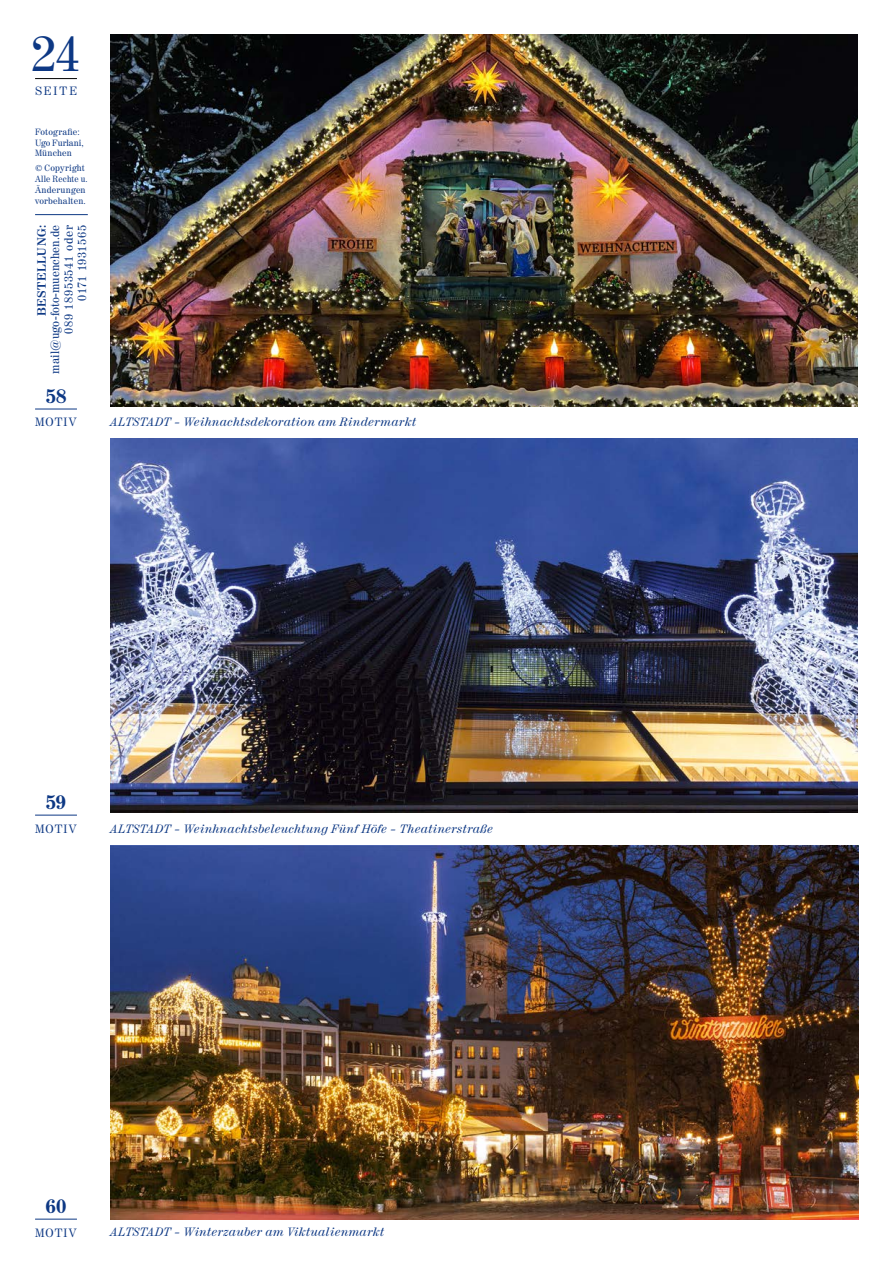
<style>
.page{position:relative;width:893px;height:1263px;background:#fff}
.page>*{position:absolute;margin:0;border:0;box-sizing:border-box;transform-origin:0 0}
.t1{font:49.5px "Century 725 BT";color:#0d3884}
.t2{font:700 19.5px "Century 725 BT";color:#0d3884}
.t3{font:italic 12px "Century 725 BT";letter-spacing:.02em;color:#0d3884}
.t4{font:12px/13.5px "Century 725 BT";letter-spacing:.03em;color:#0d3884;text-align:right}
.t5{font:12px "Century 725 BT";letter-spacing:.065em;color:#0d3884}
.t6{font:700 12px "Century 725 BT";letter-spacing:.04em;color:#0d3884}
.t7{font:9px/10.8px "Century 725 BT";letter-spacing:.015em;color:#0d3884}
</style>
<div class="page">
<img style="left:111px;top:34px;width:747px;height:373px">
<hr style="left:35px;top:78px;width:42px;height:1px;background:#000">
<hr style="left:35px;top:214px;width:53px;height:1px;background:#0d3884">
<hr style="left:35px;top:409px;width:42px;height:1px;background:#0d3884">
<hr style="left:35px;top:815px;width:42px;height:1px;background:#0d3884">
<hr style="left:35px;top:1219px;width:42px;height:1px;background:#0d3884">
<img style="left:111px;top:845px;width:748px;height:374px">
<img style="left:111px;top:438px;width:747px;height:374px">
<h1 class="t1" style="left:32px;top:23px;width:50px">24</h1>
<p class="t5" style="left:35px;top:83px;width:44px">SEITE</p>
<p class="t7" style="left:35px;top:126px;width:50px">Fotografie:<br>Ugo Furlani,<br>München</p>
<p class="t7" style="left:35px;top:163px;width:54px">© Copyright<br>Alle Rechte u.<br>Änderungen vorbehalten.</p>
<p class="t6" style="left:34px;top:316px;width:92px;rotate:-90deg">BESTELLUNG:</p>
<p class="t4" style="left:48px;top:374px;width:150px;rotate:-90deg">mail@ugo-foto-muenchen.de<br>089 18953541 oder<br>0171 1931565</p>
<h2 class="t2" style="left:46px;top:384px;width:22px">58</h2>
<p class="t5" style="left:35px;top:415px;width:43px">MOTIV</p>
<p class="t3" style="left:111px;top:415px;width:307px">ALTSTADT – Weihnachtsdekoration am Rindermarkt</p>
<h2 class="t2" style="left:46px;top:790px;width:22px">59</h2>
<p class="t5" style="left:35px;top:821px;width:43px">MOTIV</p>
<p class="t3" style="left:111px;top:821px;width:384px">ALTSTADT – Weinhnachtsbeleuchtung Fünf Höfe – Theatinerstraße</p>
<h2 class="t2" style="left:46px;top:1194px;width:22px">60</h2>
<p class="t5" style="left:35px;top:1225px;width:43px">MOTIV</p>
<p class="t3" style="left:111px;top:1225px;width:275px">ALTSTADT – Winterzauber am Viktualienmarkt</p>
</div>
